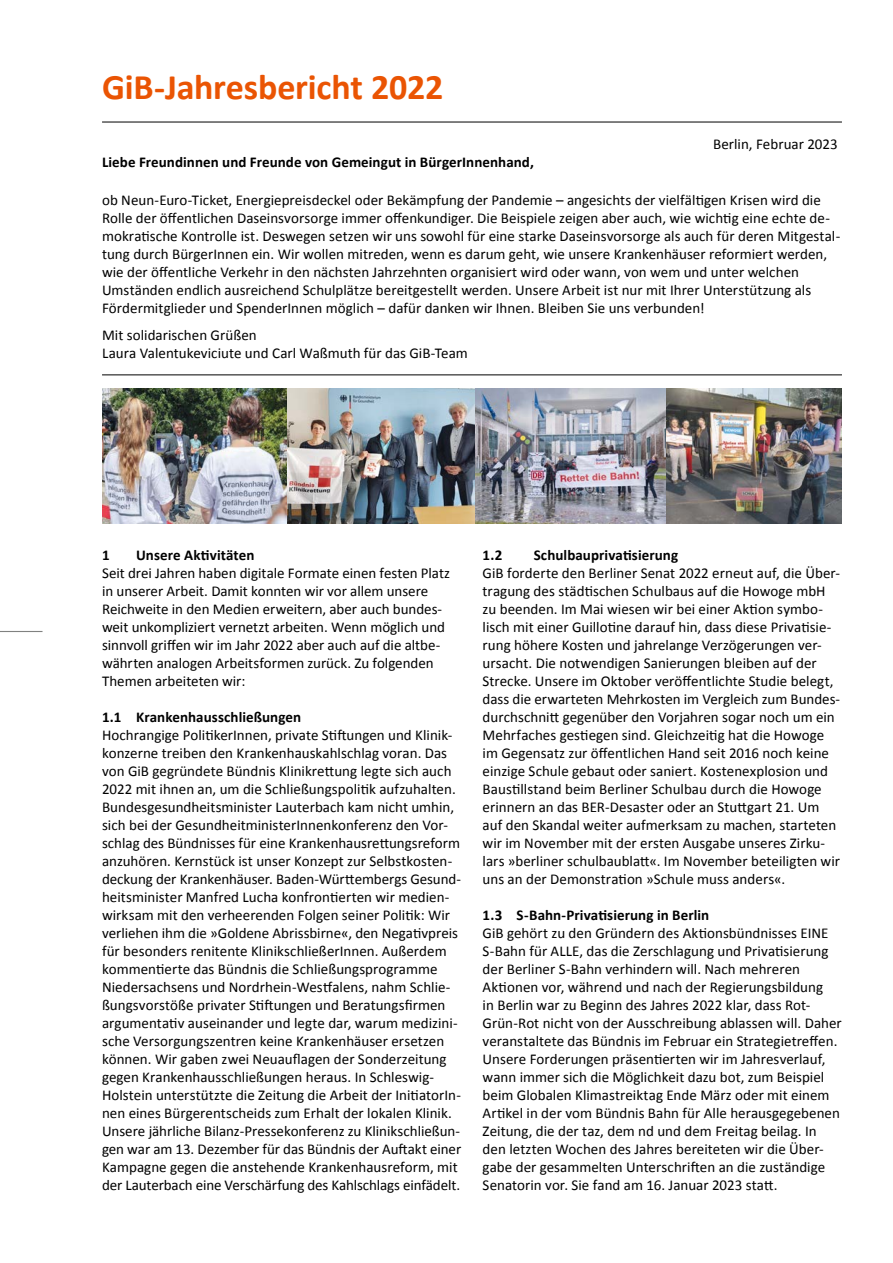
<style>
.page{position:relative;width:893px;height:1263px;background:#fff}
.page>*{position:absolute;margin:0;border:0;box-sizing:border-box;transform-origin:0 0}
.t1{font:700 36px "Calibri";letter-spacing:-.005em;color:#ea5403}
.t2{font:15px/18px "Calibri";color:#000}
.t3{font:700 15px "Calibri";letter-spacing:.005em;color:#000}
</style>
<div class="page">
<img style="left:102px;top:389px;width:740px;height:134px">
<hr style="left:102px;top:374px;width:740px;height:1px;background:#000">
<hr style="left:0;top:631px;width:43px;height:1px;background:#808180">
<hr style="left:102px;top:122px;width:740px;height:1px;background:#000">
<h1 class="t1" style="left:102px;top:65px;width:343px">GiB-Jahresbericht 2022</h1>
<p class="t2" style="left:713px;top:134px;width:126px">Berlin, Februar 2023</p>
<p class="t3" style="left:102px;top:153px;width:433px">Liebe Freundinnen und Freunde von Gemeingut in BürgerInnenhand,</p>
<p class="t2" style="left:102px;top:190px;width:740px">ob Neun-Euro-Ticket, Energiepreisdeckel oder Bekämpfung der Pandemie – angesichts der vielfältigen Krisen wird die Rolle der öffentlichen Daseinsvorsorge immer offenkundiger. Die Beispiele zeigen aber auch, wie wichtig eine echte de&shy;mokratische Kontrolle ist. Deswegen setzen wir uns sowohl für eine starke Daseinsvorsorge als auch für deren Mitgestal&shy;tung durch BürgerInnen ein. Wir wollen mitreden, wenn es darum geht, wie unsere Krankenhäuser reformiert werden, wie der öffentliche Verkehr in den nächsten Jahrzehnten organisiert wird oder wann, von wem und unter welchen Umständen endlich ausreichend Schulplätze bereitgestellt werden. Unsere Arbeit ist nur mit Ihrer Unterstützung als Fördermitglieder und SpenderInnen möglich – dafür danken wir Ihnen. Bleiben Sie uns verbunden!</p>
<p class="t2" style="left:102px;top:325px;width:367px">Mit solidarischen Grüßen<br>Laura Valentukeviciute und Carl Waßmuth für das GiB-Team</p>
<p class="t3" style="left:102px;top:546px;width:9px">1</p>
<p class="t3" style="left:136px;top:546px;width:120px">Unsere Aktivitäten</p>
<p class="t2" style="left:102px;top:563px;width:350px">Seit drei Jahren haben digitale Formate einen festen Platz in unserer Arbeit. Damit konnten wir vor allem unsere Reichweite in den Medien erweitern, aber auch bundes&shy;weit unkompliziert vernetzt arbeiten. Wenn möglich und sinnvoll griffen wir im Jahr 2022 aber auch auf die altbe&shy;währten analogen Arbeitsformen zurück. Zu folgenden Themen arbeiteten wir:</p>
<p class="t3" style="left:102px;top:708px;width:201px">1.1 Krankenhausschließungen</p>
<p class="t2" style="left:102px;top:725px;width:361px">Hochrangige PolitikerInnen, private Stiftungen und Klinik&shy;konzerne treiben den Krankenhauskahlschlag voran. Das von GiB gegründete Bündnis Klinikrettung legte sich auch 2022 mit ihnen an, um die Schließungspolitik aufzuhalten.<br>Bundesgesundheitsminister Lauterbach kam nicht umhin, sich bei der GesundheitministerInnenkonferenz den Vor&shy;schlag des Bündnisses für eine Krankenhausrettungsreform anzuhören. Kernstück ist unser Konzept zur Selbstkosten&shy;deckung der Krankenhäuser. Baden-Württembergs Gesund&shy;heitsminister Manfred Lucha konfrontierten wir medien&shy;wirksam mit den verheerenden Folgen seiner Politik: Wir verliehen ihm die »Goldene Abrissbirne«, den Negativpreis für besonders renitente KlinikschließerInnen. Außerdem kommentierte das Bündnis die Schließungsprogramme Niedersachsens und Nordrhein-Westfalens, nahm Schlie&shy;ßungsvorstöße privater Stiftungen und Beratungsfirmen argumentativ auseinander und legte dar, warum medizini&shy;sche Versorgungszentren keine Krankenhäuser ersetzen können. Wir gaben zwei Neuauflagen der Sonderzeitung gegen Krankenhausschließungen heraus. In Schleswig-Holstein unterstützte die Zeitung die Arbeit der InitiatorIn&shy;nen eines Bürgerentscheids zum Erhalt der lokalen Klinik.<br>Unsere jährliche Bilanz-Pressekonferenz zu Klinikschließun&shy;gen war am 13. Dezember für das Bündnis der Auftakt einer Kampagne gegen die anstehende Krankenhausreform, mit der Lauterbach eine Verschärfung des Kahlschlags einfädelt.</p>
<p class="t3" style="left:483px;top:546px;width:21px">1.2</p>
<p class="t3" style="left:534px;top:546px;width:146px">Schulbauprivatisierung</p>
<p class="t2" style="left:483px;top:563px;width:359px">GiB forderte den Berliner Senat 2022 erneut auf, die Über&shy;tragung des städtischen Schulbaus auf die Howoge mbH zu beenden. Im Mai wiesen wir bei einer Aktion symbo&shy;lisch mit einer Guillotine darauf hin, dass diese Privatisie&shy;rung höhere Kosten und jahrelange Verzögerungen ver&shy;ursacht. Die notwendigen Sanierungen bleiben auf der Strecke. Unsere im Oktober veröffentlichte Studie belegt, dass die erwarteten Mehrkosten im Vergleich zum Bundes&shy;durchschnitt gegenüber den Vorjahren sogar noch um ein Mehrfaches gestiegen sind. Gleichzeitig hat die Howoge im Gegensatz zur öffentlichen Hand seit 2016 noch keine einzige Schule gebaut oder saniert. Kostenexplosion und Baustillstand beim Berliner Schulbau durch die Howoge erinnern an das BER-Desaster oder an Stuttgart 21. Um auf den Skandal weiter aufmerksam zu machen, starteten wir im November mit der ersten Ausgabe unseres Zirku&shy;lars »berliner schulbaublatt«. Im November beteiligten wir uns an der Demonstration »Schule muss anders«.</p>
<p class="t3" style="left:483px;top:906px;width:228px">1.3 S-Bahn-Privatisierung in Berlin</p>
<p class="t2" style="left:483px;top:923px;width:361px">GiB gehört zu den Gründern des Aktionsbündnisses EINE S-Bahn für ALLE, das die Zerschlagung und Privatisierung der Berliner S-Bahn verhindern will. Nach mehreren Aktionen vor, während und nach der Regierungsbildung<br>in Berlin war zu Beginn des Jahres 2022 klar, dass Rot-Grün-Rot nicht von der Ausschreibung ablassen will. Daher veranstaltete das Bündnis im Februar ein Strategietreffen.<br>Unsere Forderungen präsentierten wir im Jahresverlauf, wann immer sich die Möglichkeit dazu bot, zum Beispiel beim Globalen Klimastreiktag Ende März oder mit einem Artikel in der vom Bündnis Bahn für Alle herausgegebenen Zeitung, die der taz, dem nd und dem Freitag beilag. In den letzten Wochen des Jahres bereiteten wir die Über&shy;gabe der gesammelten Unterschriften an die zuständige Senatorin vor. Sie fand am 16. Januar 2023 statt.</p>
</div>
